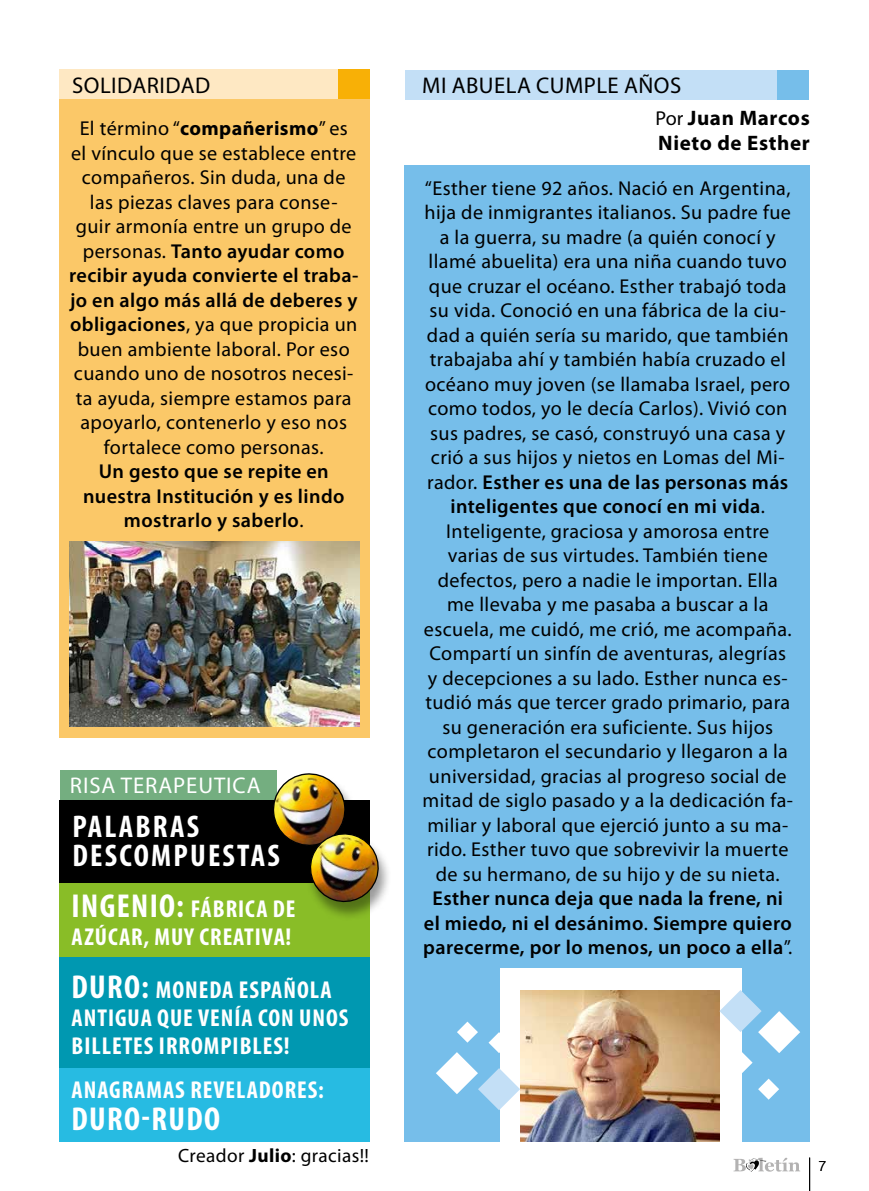
<style>
.page{position:relative;width:869px;height:1191px;background:#fff}
.page>*{position:absolute;margin:0;border:0;box-sizing:border-box;transform-origin:0 0}
.t1{font:700 condensed 33.25px "Myriad Pro";letter-spacing:.04em;color:#fff}
.t2{font:700 condensed 31.5px/29.8px "Myriad Pro";letter-spacing:.07em;color:#fff}
.t3{font:700 condensed 24.5px/28px "Myriad Pro";letter-spacing:.04em;color:#fff}
.t4{font:22.75px "Myriad Pro";letter-spacing:.02em;color:#000}
.t5{font:22.75px "Myriad Pro";letter-spacing:.04em;color:#fff}
.t6{font:700 21px/24.5px "Myriad Pro";letter-spacing:.03em;color:#000}
.t7{font:20.12px/24.5px "Myriad Pro";letter-spacing:.02em;color:#000;text-align:center}
.t8{font:600 20.12px/24.5px "Myriad Pro";letter-spacing:.02em;color:#000;text-align:center}
.t9{font:19.25px "Myriad Pro";letter-spacing:.02em;color:#000}
.t10{font:300 14px "Helvetica";color:#000}
.s1{font-weight:700}
.s2{font-weight:600}
.s3{font-weight:400}
.s4{font-size:33.25px}
.s5{font-weight:400;font-size:20.12px}
</style>
<div class="page">
<svg style="left:733px;top:1157px;width:66px;height:14px"></svg>
<hr style="left:809px;top:1157px;width:1px;height:34px;background:#000">
<div style="left:60px;top:800px;width:310px;height:83px;background:#000"></div>
<div style="left:60px;top:956px;width:310px;height:112px;background:#0098b1"></div>
<div style="left:60px;top:1068px;width:310px;height:73px;background:#27bbe2"></div>
<div style="left:60px;top:883px;width:310px;height:73px;background:#89bd27"></div>
<div style="left:60px;top:770px;width:216px;height:30px;background:#74ae80"></div>
<div style="left:306px;top:834px;width:86px;height:87px;background:#000;opacity:.4"></div>
<img style="left:274px;top:772px;width:110px;height:133px">
<div style="left:404px;top:70px;width:373px;height:30px;background:#c3dff6"></div>
<div style="left:777px;top:70px;width:32px;height:30px;background:#76beea"></div>
<div style="left:404px;top:165px;width:405px;height:976px;background:#76beea"></div>
<div style="left:499px;top:968px;width:242px;height:180px;background:#fff"></div>
<img style="left:520px;top:990px;width:199px;height:151px">
<svg style="left:436px;top:1021px;width:84px;height:89px"></svg>
<svg style="left:719px;top:990px;width:80px;height:109px"></svg>
<div style="left:60px;top:69px;width:279px;height:30px;background:#fee8c3"></div>
<div style="left:338px;top:69px;width:32px;height:30px;background:#f8b006"></div>
<div style="left:60px;top:99px;width:310px;height:638px;background:#fbc868"></div>
<img style="left:70px;top:542px;width:290px;height:184px">
<p class="t4" style="left:72px;top:71px;width:139px">SOLIDARIDAD</p>
<p class="t7" style="left:69px;top:116px;width:290px">El término “<span class="s1">compañerismo</span>” es<br>el vínculo que se establece entre compañeros. Sin duda, una de las piezas claves para conse-<br>guir armonía entre un grupo de personas. <span class="s2">Tanto ayudar como recibir ayuda convierte el traba&shy;jo en algo más allá de deberes y obligaciones</span>, ya que propicia un buen ambiente laboral. Por eso cuando uno de nosotros necesi&shy;ta ayuda, siempre estamos para apoyarlo, contenerlo y eso nos fortalece como personas.</p>
<p class="t8" style="left:83px;top:458px;width:263px">Un gesto que se repite en nuestra Institución y es lindo mostrarlo y saberlo<span class="s3">.</span></p>
<p class="t5" style="left:70px;top:771px;width:192px">RISA TERAPEUTICA</p>
<h2 class="t2" style="left:72px;top:811px;width:209px">PALABRAS<br>DESCOMPUESTAS</h2>
<p class="t3" style="left:71px;top:895px;width:225px"><span class="s4">INGENIO:</span> FÁBRICA DE<br>AZÚCAR, MUY CREATIVA!</p>
<p class="t3" style="left:71px;top:975px;width:278px"><span class="s4">DURO:</span> MONEDA ESPAÑOLA<br>ANTIGUA QUE VENÍA CON UNOS<br>BILLETES IRROMPIBLES!</p>
<p class="t3" style="left:71px;top:1076px;width:254px">ANAGRAMAS REVELADORES:</p>
<h1 class="t1" style="left:72px;top:1100px;width:150px">DURO-RUDO</h1>
<p class="t9" style="left:178px;top:1143px;width:192px">Creador <span class="s1">Julio</span>: gracias!!</p>
<p class="t4" style="left:422px;top:71px;width:260px">MI ABUELA CUMPLE AÑOS</p>
<p class="t6" style="left:655px;top:106px;width:156px"><span class="s5">Por</span> Juan Marcos<br>Nieto de Esther</p>
<p class="t7" style="left:422px;top:175px;width:372px">“Esther tiene 92 años. Nació en Argentina, hija de inmigrantes italianos. Su padre fue a la guerra, su madre (a quién conocí y llamé abuelita) era una niña cuando tuvo que cruzar el océano. Esther trabajó toda su vida. Conoció en una fábrica de la ciu&shy;dad a quién sería su marido, que también trabajaba ahí y también había cruzado el océano muy joven (se llamaba Israel, pero como todos, yo le decía Carlos). Vivió con sus padres, se casó, construyó una casa y crió a sus hijos y nietos en Lomas del Mi&shy;rador. <span class="s2">Esther es una de las personas más inteligentes que conocí en mi vida</span>.<br>Inteligente, graciosa y amorosa entre varias de sus virtudes. También tiene defectos, pero a nadie le importan. Ella me llevaba y me pasaba a buscar a la escuela, me cuidó, me crió, me acompaña.<br>Compartí un sinfín de aventuras, alegrías y decepciones a su lado. Esther nunca es&shy;tudió más que tercer grado primario, para su generación era suficiente. Sus hijos completaron el secundario y llegaron a la universidad, gracias al progreso social de mitad de siglo pasado y a la dedicación fa&shy;miliar y laboral que ejerció junto a su ma&shy;rido. Esther tuvo que sobrevivir la muerte de su hermano, de su hijo y de su nieta.</p>
<p class="t8" style="left:423px;top:885px;width:370px">Esther nunca deja que nada la frene, ni el miedo, ni el desánimo<span class="s3">.</span> Siempre quiero parecerme, por lo menos, un poco a ella<span class="s3">”.</span></p>
<p class="t10" style="left:818px;top:1157px;width:9px">7</p>
</div>
